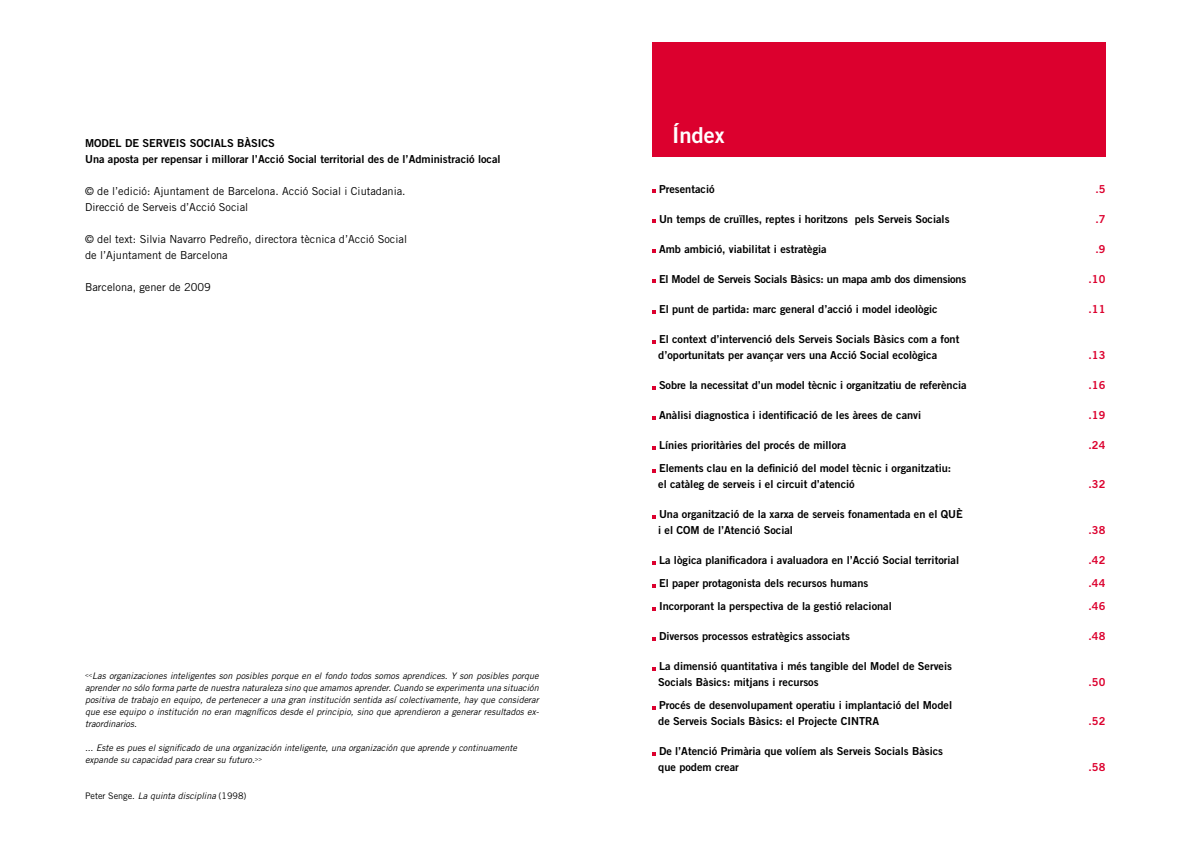
<style>
.page{position:relative;width:1191px;height:842px;background:#fff}
.page>*{position:absolute;margin:0;border:0;box-sizing:border-box;transform-origin:0 0}
.t1{font:22px "Trade Gothic Bold Two";color:#fff}
.t2{font:11px/16px "Trade Gothic Bold Two";color:#000}
.t3{font:11px/16px "Trade Gothic";color:#000}
.t4{font:11px "Trade Gothic Bold Two";color:#dc002e}
.t5{font:italic 9px/12px "Trade Gothic";color:#000;text-align:justify}
.s1{font-style:normal}
</style>
<div class="page">
<div style="left:652px;top:43px;width:454px;height:114px;background:#dc002e"></div>
<p class="t2" style="left:85px;top:135px;width:417px">MODEL DE SERVEIS SOCIALS BÀSICS<br>Una aposta per repensar i millorar l’Acció Social territorial des de l’Administració local</p>
<p class="t3" style="left:85px;top:183px;width:322px">© de l’edició: Ajuntament de Barcelona. Acció Social i Ciutadania.<br>Direcció de Serveis d’Acció Social</p>
<p class="t3" style="left:85px;top:231px;width:323px">© del text: Silvia Navarro Pedreño, directora tècnica d’Acció Social de l’Ajuntament de Barcelona</p>
<p class="t3" style="left:85px;top:279px;width:127px">Barcelona, gener de 2009</p>
<p class="t5" style="left:85px;top:669px;width:455px"><sup>&lt;&lt;</sup>Las organizaciones inteligentes son posibles porque en el fondo todos somos aprendices. Y son posibles porque aprender no sólo forma parte de nuestra naturaleza sino que amamos aprender. Cuando se experimenta una situación positiva de trabajo en equipo, de pertenecer a una gran institución sentida así colectivamente, hay que considerar que ese equipo o institución no eran magníficos desde el principio, sino que aprendieron a generar resultados ex&shy;traordinarios.</p>
<p class="t5" style="left:85px;top:741px;width:433px">... Este es pues el significado de una organización inteligente, una organización que aprende y continuamente expande su capacidad para crear su futuro.<sup>&gt;&gt;</sup></p>
<p class="t5" style="left:85px;top:789px;width:163px"><span class="s1">Peter Senge.</span> La quinta disciplina <span class="s1">(1998)</span></p>
<h1 class="t1" style="left:672px;top:122px;width:54px">Índex</h1>
<p class="t2" style="left:659px;top:181px;width:57px">Presentació</p>
<p class="t4" style="left:1095px;top:182px;width:12px">.5</p>
<p class="t2" style="left:659px;top:211px;width:292px">Un temps de cruïlles, reptes i horitzons pels Serveis Socials</p>
<p class="t4" style="left:1095px;top:212px;width:12px">.7</p>
<p class="t2" style="left:659px;top:241px;width:169px">Amb ambició, viabilitat i estratègia</p>
<p class="t4" style="left:1095px;top:242px;width:12px">.9</p>
<p class="t2" style="left:659px;top:271px;width:309px">El Model de Serveis Socials Bàsics: un mapa amb dos dimensions</p>
<p class="t4" style="left:1088px;top:272px;width:18px">.10</p>
<p class="t2" style="left:659px;top:301px;width:280px">El punt de partida: marc general d’acció i model ideològic</p>
<p class="t4" style="left:1088px;top:302px;width:18px">.11</p>
<p class="t2" style="left:658px;top:331px;width:303px">El context d’intervenció dels Serveis Socials Bàsics com a font d’oportunitats per avançar vers una Acció Social ecològica</p>
<p class="t4" style="left:1088px;top:348px;width:18px">.13</p>
<p class="t2" style="left:659px;top:377px;width:309px">Sobre la necessitat d’un model tècnic i organitzatiu de referència</p>
<p class="t4" style="left:1088px;top:378px;width:18px">.16</p>
<p class="t2" style="left:659px;top:407px;width:264px">Anàlisi diagnostica i identificació de les àrees de canvi</p>
<p class="t4" style="left:1088px;top:408px;width:18px">.19</p>
<p class="t2" style="left:659px;top:437px;width:189px">Línies prioritàries del procés de millora</p>
<p class="t4" style="left:1088px;top:438px;width:18px">.24</p>
<p class="t2" style="left:658px;top:460px;width:294px">Elements clau en la definició del model tècnic i organitzatiu: el catàleg de serveis i el circuit d’atenció</p>
<p class="t4" style="left:1088px;top:477px;width:18px">.32</p>
<p class="t2" style="left:658px;top:506px;width:306px">Una organització de la xarxa de serveis fonamentada en el QUÈ i el COM de l’Atenció Social</p>
<p class="t4" style="left:1088px;top:523px;width:18px">.38</p>
<p class="t2" style="left:659px;top:552px;width:302px">La lògica planificadora i avaluadora en l’Acció Social territorial</p>
<p class="t4" style="left:1088px;top:553px;width:18px">.42</p>
<p class="t2" style="left:659px;top:575px;width:211px">El paper protagonista dels recursos humans</p>
<p class="t4" style="left:1088px;top:576px;width:18px">.44</p>
<p class="t2" style="left:659px;top:598px;width:234px">Incorporant la perspectiva de la gestió relacional</p>
<p class="t4" style="left:1088px;top:599px;width:18px">.46</p>
<p class="t2" style="left:659px;top:628px;width:192px">Diversos processos estratègics associats</p>
<p class="t4" style="left:1088px;top:629px;width:18px">.48</p>
<p class="t2" style="left:658px;top:658px;width:295px">La dimensió quantitativa i més tangible del Model de Serveis<br>Socials Bàsics: mitjans i recursos</p>
<p class="t4" style="left:1088px;top:675px;width:18px">.50</p>
<p class="t2" style="left:658px;top:697px;width:295px">Procés de desenvolupament operatiu i implantació del Model de Serveis Socials Bàsics: el Projecte CINTRA</p>
<p class="t2" style="left:658px;top:743px;width:286px">De l’Atenció Primària que volíem als Serveis Socials Bàsics que podem crear</p>
<p class="t4" style="left:1088px;top:714px;width:18px">.52</p>
<p class="t4" style="left:1088px;top:760px;width:18px">.58</p>
</div>
